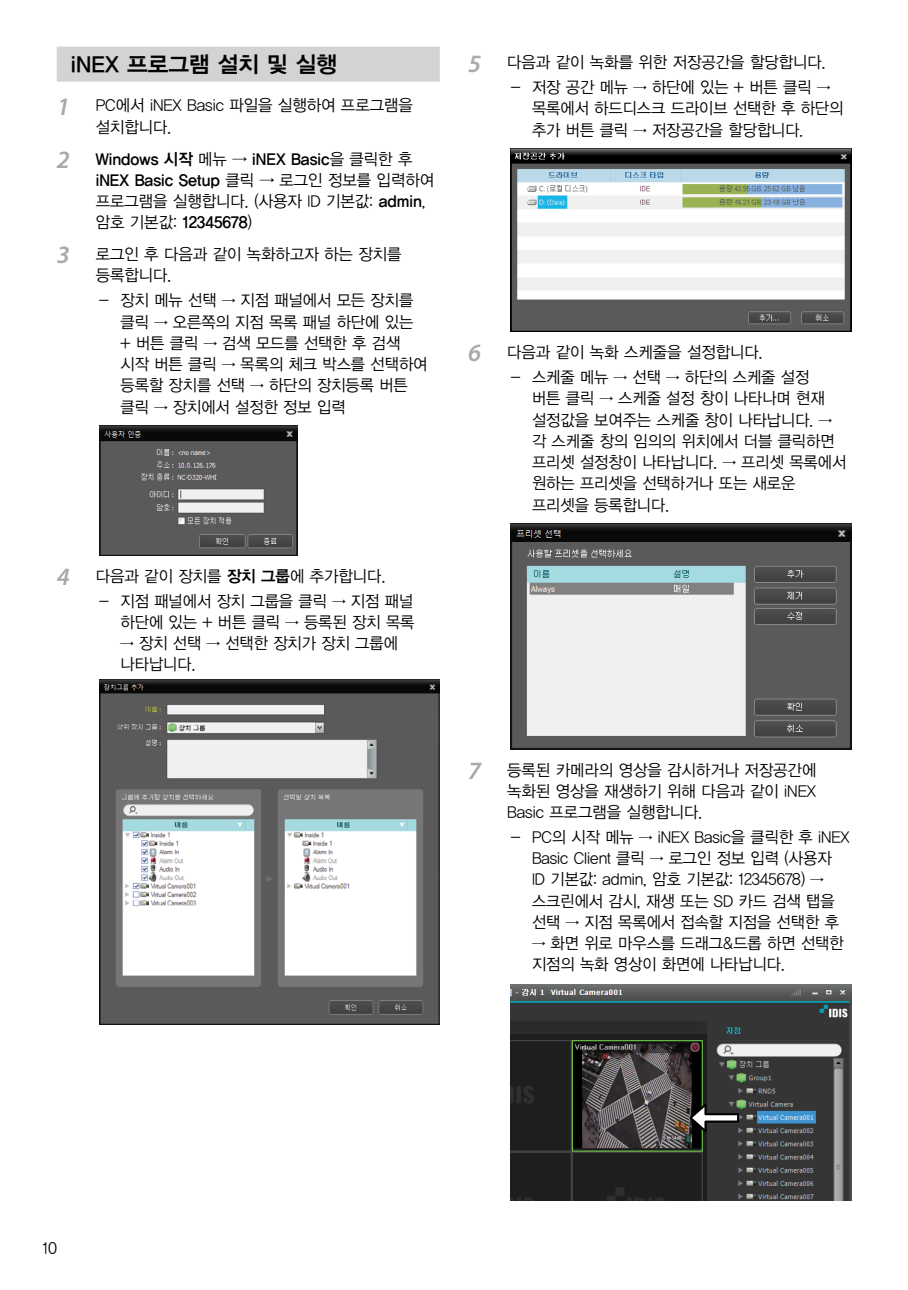
<style>
.page{position:relative;width:908px;height:1290px;background:#fff}
.page>*{position:absolute;margin:0;border:0;box-sizing:border-box;transform-origin:0 0}
.t1{font:22.5px "YDVYGO14";color:#000}
.t2{font:16.25px/21.2px "YDVYGO12";color:#000;scale:.95 1}
.t3{font:16.25px/21.2px "YDVYGO12";color:#000;scale:.96 1}
.t4{font:16.25px/21.2px "YDVYGO14";color:#000;scale:.96 1}
.s1{font-family:"Myriad Pro";font-weight:600;font-style:italic;font-size:25px;color:#a7a9ac}
.s2{font-family:"YDVYGO12"}
.s3{font-family:"YDVYGO14"}
.s4{font-size:15px}
</style>
<div class="page">
<div style="left:57px;top:47px;width:382px;height:35px;background:#d1d3d4"></div>
<img style="left:99px;top:425px;width:198px;height:130px">
<img style="left:99px;top:679px;width:340px;height:345px">
<img style="left:510px;top:148px;width:340px;height:184px">
<img style="left:510px;top:523px;width:340px;height:226px">
<img style="left:510px;top:985px;width:340px;height:216px">
<svg style="left:687px;top:1100px;width:52px;height:35px;background:#4d4d4c"></svg>
<h1 class="t1" style="left:71px;top:50px;width:268px">iNEX 프로그램 설치 및 실행</h1>
<p class="t3" style="left:96px;top:94px;width:331px;text-indent:-39px"><span class="s1">1</span> PC에서 iNEX Basic 파일을 실행하여 프로그램을 설치합니다.</p>
<p class="t4" style="left:96px;top:147px;width:354px;text-indent:-39px"><span class="s1">2</span> Windows 시작 <span class="s2">메뉴 →</span> iNEX Basic<span class="s2">을 클릭한 후 </span>iNEX Basic Setup <span class="s2">클릭 → 로그인 정보를 입력하여</span></p>
<p class="t3" style="left:96px;top:189px;width:345px">프로그램을 실행합니다. (사용자 ID 기본값: <span class="s3">admin</span>,</p>
<p class="t4" style="left:96px;top:211px;width:164px"><span class="s2">암호 기본값:</span> 12345678<span class="s2">)</span></p>
<p class="t3" style="left:96px;top:243px;width:320px;text-indent:-39px"><span class="s1">3</span> 로그인 후 다음과 같이 녹화하고자 하는 장치를 등록합니다.</p>
<p class="t2" style="left:120px;top:289px;width:324px;text-indent:-21px">- 장치 메뉴 선택 <span class="s4">→</span> 지점 패널에서 모든 장치를 클릭 <span class="s4">→</span> 오른쪽의 지점 목록 패널 하단에 있는<br>+ 버튼 클릭 <span class="s4">→</span> 검색 모드를 선택한 후 검색 시작 버튼 클릭 <span class="s4">→</span> 목록의 체크 박스를 선택하여 등록할 장치를 선택 <span class="s4">→</span> 하단의 장치등록 버튼 클릭 <span class="s4">→</span> 장치에서 설정한 정보 입력</p>
<p class="t3" style="left:57px;top:564px;width:344px"><span class="s1">4</span> 다음과 같이 장치를 <span class="s3">장치 그룹</span>에 추가합니다.</p>
<p class="t2" style="left:99px;top:589px;width:333px;text-align:right">- 지점 패널에서 장치 그룹을 클릭 <span class="s4">→</span> 지점 패널 하단에 있는 + 버튼 클릭 <span class="s4">→</span> 등록된 장치 목록</p>
<p class="t2" style="left:120px;top:631px;width:293px"><span class="s4">→</span> 장치 선택 <span class="s4">→</span> 선택한 장치가 장치 그룹에 나타납니다.</p>
<p class="t3" style="left:468px;top:51px;width:374px"><span class="s1">5</span> 다음과 같이 녹화를 위한 저장공간을 할당합니다.</p>
<p class="t2" style="left:532px;top:76px;width:329px;text-indent:-21px">- 저장 공간 메뉴 <span class="s4">→</span> 하단에 있는 + 버튼 클릭 <span class="s4">→ </span>목록에서 하드디스크 드라이브 선택한 후 하단의 추가 버튼 클릭 <span class="s4">→</span> 저장공간을 할당합니다.</p>
<p class="t3" style="left:468px;top:341px;width:308px"><span class="s1">6</span> 다음과 같이 녹화 스케줄을 설정합니다.</p>
<p class="t2" style="left:531px;top:365px;width:332px;text-indent:-21px">- 스케줄 메뉴 <span class="s4">→</span> 선택 <span class="s4">→</span> 하단의 스케줄 설정<br>버튼 클릭 <span class="s4">→</span> 스케줄 설정 창이 나타나며 현재 설정값을 보여주는 스케줄 창이 나타납니다. <span class="s4">→ </span>각 스케줄 창의 임의의 위치에서 더블 클릭하면 프리셋 설정창이 나타납니다. <span class="s4">→</span> 프리셋 목록에서 원하는 프리셋을 선택하거나 또는 새로운 프리셋을 등록합니다.</p>
<p class="t3" style="left:507px;top:758px;width:323px;text-align:justify;text-indent:-39px"><span class="s1">7</span> 등록된 카메라의 영상을 감시하거나 저장공간에 녹화된 영상을 재생하기 위해 다음과 같이 iNEX Basic 프로그램을 실행합니다.</p>
<p class="t2" style="left:531px;top:825px;width:336px;text-indent:-21px">- PC의 시작 메뉴 <span class="s4">→</span> iNEX Basic을 클릭한 후 iNEX<br>Basic Client 클릭 <span class="s4">→</span> 로그인 정보 입력 (사용자<br>ID 기본값: admin, 암호 기본값: 12345678) <span class="s4">→ </span>스크린에서 감시, 재생 또는 SD 카드 검색 탭을 선택 <span class="s4">→</span> 지점 목록에서 접속할 지점을 선택한 후</p>
<p class="t2" style="left:531px;top:931px;width:329px"><span class="s4">→</span> 화면 위로 마우스를 드래그&amp;드롭 하면 선택한 지점의 녹화 영상이 화면에 나타납니다.</p>
<p class="t3" style="left:43px;top:1237px;width:17px">10</p>
</div>
